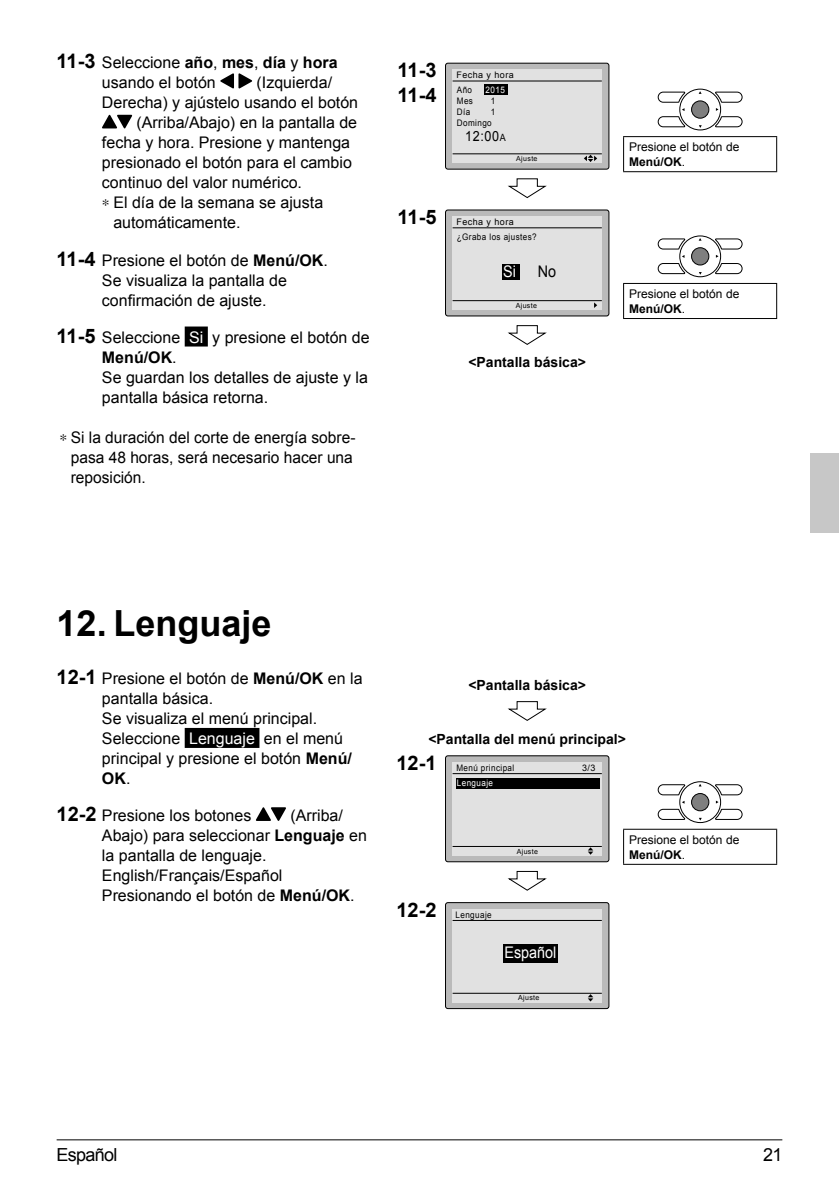
<style>
.page{position:relative;width:839px;height:1191px;background:#fff}
.page>*{position:absolute;margin:0;border:0;box-sizing:border-box;transform-origin:0 0}
.t1{font:700 36px "Arial";color:#000}
.t2{font:700 20px/25px "Arial";letter-spacing:-.055em;color:#000}
.t3{font:18px "Arial";letter-spacing:-.04em;color:#000}
.t4{font:16px/20px "Arial";color:#000}
.t5{font:16px "Arial";color:#fff;scale:.9 1}
.t6{font:16px "Arial";color:#000;scale:.9 1}
.t7{font:700 14px "Arial";color:#000}
.t8{font:14px "Arial";color:#000;scale:.9 1}
.t9{font:12px/15px "Arial";color:#000}
.t10{font:9px/11px "Arial";letter-spacing:.05em;color:#000;scale:.9 1}
.t11{font:9px/14.8px "Arial";letter-spacing:.05em;color:#000}
.t12{font:9px "Arial";letter-spacing:.05em;color:#fff;scale:.9 1}
.t13{font:7px "Arial";letter-spacing:.05em;color:#000}
.s1{font-weight:700;font-size:20px}
.s2{font-weight:700}
.s3{color:#fff}
.s4{font-size:10px}
</style>
<div class="page">
<hr style="left:57px;top:1139px;width:725px;height:1px;background:#000">
<div style="left:811px;top:454px;width:28px;height:79px;background:#c7c7c7"></div>
<div style="left:185px;top:326px;width:23px;height:20px;background:#000"></div>
<div style="left:185px;top:728px;width:74px;height:20px;background:#000"></div>
<svg style="left:220px;top:73px;width:32px;height:16px"></svg>
<svg style="left:102px;top:115px;width:30px;height:14px"></svg>
<svg style="left:256px;top:807px;width:30px;height:14px"></svg>
<div style="left:445px;top:63px;width:164px;height:106px;background:#bababa;border-radius:2px"></div>
<div style="left:445px;top:63px;width:164px;height:107px;border:1px solid #000;border-radius:2px"></div>
<div style="left:453px;top:69px;width:149px;height:94px;background:#e1e1e1"></div>
<hr style="left:453px;top:80px;width:149px;height:1px;background:#000">
<hr style="left:453px;top:153px;width:149px;height:1px;background:#000">
<svg style="left:584px;top:155px;width:13px;height:7px"></svg>
<div style="left:484px;top:84px;width:24px;height:11px;background:#000"></div>
<svg style="left:507px;top:178px;width:40px;height:20px"></svg>
<svg style="left:658px;top:89px;width:85px;height:41px"></svg>
<hr style="left:623px;top:136px;width:154px;height:1px;background:#000">
<hr style="left:623px;top:137px;width:1px;height:34px;background:#000">
<hr style="left:776px;top:137px;width:1px;height:34px;background:#000">
<hr style="left:623px;top:171px;width:154px;height:1px;background:#000">
<div style="left:445px;top:210px;width:164px;height:106px;background:#bababa;border-radius:2px"></div>
<div style="left:445px;top:209px;width:164px;height:107px;border:1px solid #000;border-radius:2px"></div>
<div style="left:453px;top:216px;width:149px;height:94px;background:#e1e1e1"></div>
<hr style="left:453px;top:227px;width:149px;height:1px;background:#000">
<hr style="left:453px;top:300px;width:149px;height:1px;background:#000">
<svg style="left:594px;top:302px;width:3px;height:6px"></svg>
<div style="left:502px;top:264px;width:18px;height:16px;background:#000"></div>
<svg style="left:507px;top:325px;width:40px;height:20px"></svg>
<div style="left:679px;top:235px;width:42px;height:42px;border:1px solid #000;border-radius:50%"></div>
<svg style="left:658px;top:236px;width:85px;height:41px"></svg>
<hr style="left:623px;top:283px;width:154px;height:1px;background:#000">
<hr style="left:623px;top:284px;width:1px;height:34px;background:#000">
<hr style="left:776px;top:284px;width:1px;height:34px;background:#000">
<hr style="left:623px;top:318px;width:154px;height:1px;background:#000">
<svg style="left:507px;top:701px;width:40px;height:20px"></svg>
<div style="left:445px;top:756px;width:164px;height:106px;background:#bababa;border-radius:2px"></div>
<div style="left:445px;top:755px;width:164px;height:107px;border:1px solid #000;border-radius:2px"></div>
<div style="left:453px;top:762px;width:149px;height:93px;background:#e1e1e1"></div>
<hr style="left:453px;top:773px;width:149px;height:1px;background:#000">
<hr style="left:453px;top:846px;width:149px;height:1px;background:#000">
<svg style="left:588px;top:847px;width:5px;height:8px"></svg>
<div style="left:456px;top:778px;width:144px;height:11px;background:#000"></div>
<svg style="left:507px;top:870px;width:40px;height:21px"></svg>
<div style="left:679px;top:781px;width:42px;height:42px;border:1px solid #000;border-radius:50%"></div>
<svg style="left:658px;top:782px;width:85px;height:40px"></svg>
<hr style="left:623px;top:829px;width:154px;height:1px;background:#000">
<hr style="left:623px;top:830px;width:1px;height:34px;background:#000">
<hr style="left:776px;top:830px;width:1px;height:34px;background:#000">
<hr style="left:623px;top:864px;width:154px;height:1px;background:#000">
<div style="left:445px;top:902px;width:164px;height:106px;background:#bababa;border-radius:2px"></div>
<div style="left:445px;top:902px;width:164px;height:107px;border:1px solid #000;border-radius:2px"></div>
<div style="left:453px;top:909px;width:149px;height:93px;background:#e1e1e1"></div>
<hr style="left:453px;top:920px;width:149px;height:1px;background:#000">
<hr style="left:453px;top:993px;width:149px;height:1px;background:#000">
<svg style="left:588px;top:994px;width:5px;height:7px"></svg>
<div style="left:503px;top:944px;width:55px;height:18px;background:#000"></div>
<p class="t4" style="left:102px;top:53px;width:237px;text-indent:-45px"><span class="s1">11-3</span> Seleccione <span class="s2">año</span>, <span class="s2">mes</span>, <span class="s2">día</span> y <span class="s2">hora </span>usando el botón</p>
<p class="t4" style="left:257px;top:73px;width:77px">(Izquierda/</p>
<p class="t4" style="left:102px;top:93px;width:258px">Derecha) y ajústelo usando el botón</p>
<p class="t4" style="left:137px;top:113px;width:222px">(Arriba/Abajo) en la pantalla de</p>
<p class="t4" style="left:102px;top:133px;width:250px">fecha y hora. Presione y mantenga</p>
<p class="t4" style="left:102px;top:153px;width:251px">presionado el botón para el cambio</p>
<p class="t4" style="left:102px;top:173px;width:202px">continuo del valor numérico.</p>
<p class="t4" style="left:102px;top:193px;width:223px">∗ El día de la semana se ajusta</p>
<p class="t4" style="left:113px;top:213px;width:129px">automáticamente.</p>
<p class="t4" style="left:102px;top:250px;width:227px;text-indent:-45px"><span class="s1">11-4</span> Presione el botón de <span class="s2">Menú/OK</span>.<br>Se visualiza la pantalla de confirmación de ajuste.</p>
<p class="t4" style="left:102px;top:327px;width:269px;text-indent:-45px"><span class="s1">11-5</span> Seleccione <span class="s3">Si</span> y presione el botón de<br><span class="s2">Menú/OK</span>.<br>Se guardan los detalles de ajuste y la pantalla básica retorna.</p>
<p class="t4" style="left:71px;top:427px;width:286px;text-indent:-11px">∗ Si la duración del corte de energía sobre&shy;pasa 48 horas, será necesario hacer una reposición.</p>
<p class="t2" style="left:398px;top:58px;width:40px">11-3<br>11-4</p>
<p class="t2" style="left:398px;top:205px;width:40px">11-5</p>
<p class="t11" style="left:456px;top:68px;width:59px">Fecha y hora<br>Año</p>
<p class="t12" style="left:486px;top:85px;width:23px">2015</p>
<p class="t10" style="left:457px;top:95px;width:19px">Mes</p>
<p class="t10" style="left:491px;top:95px;width:7px">1</p>
<p class="t10" style="left:457px;top:106px;width:16px">Día</p>
<p class="t10" style="left:457px;top:106px;width:44px;text-indent:34px">1<br>Domingo</p>
<p class="t8" style="left:465px;top:128px;width:47px">12:00<span class="s4">A</span></p>
<p class="t13" style="left:516px;top:155px;width:23px">Ajuste</p>
<p class="t11" style="left:456px;top:215px;width:59px">Fecha y hora</p>
<p class="t5" style="left:503px;top:263px;width:16px">Si</p>
<p class="t6" style="left:538px;top:263px;width:22px">No</p>
<p class="t10" style="left:457px;top:231px;width:90px">¿Graba los ajustes?</p>
<p class="t13" style="left:516px;top:301px;width:23px">Ajuste</p>
<p class="t7" style="left:468px;top:354px;width:119px">&lt;Pantalla básica&gt;</p>
<p class="t9" style="left:629px;top:139px;width:112px">Presione el botón de<br><span class="s2">Menú/OK</span>.</p>
<p class="t9" style="left:629px;top:286px;width:112px">Presione el botón de<br><span class="s2">Menú/OK</span>.</p>
<h1 class="t1" style="left:57px;top:603px;width:216px">12. Lenguaje</h1>
<p class="t4" style="left:102px;top:668px;width:262px;text-indent:-45px"><span class="s1">12-1</span> Presione el botón de <span class="s2">Menú/OK</span> en la pantalla básica.<br>Se visualiza el menú principal.<br>Seleccione <span class="s3">Lenguaje</span> en el menú principal y presione el botón <span class="s2">Menú/<br>OK</span>.</p>
<p class="t4" style="left:57px;top:805px;width:196px"><span class="s1">12-2</span> Presione los botones</p>
<p class="t4" style="left:102px;top:805px;width:267px;text-indent:188px">(Arriba/<br>Abajo) para seleccionar <span class="s2">Lenguaje</span> en la pantalla de lenguaje.<br>English/Français/Español<br>Presionando el botón de <span class="s2">Menú/OK</span>.</p>
<p class="t7" style="left:468px;top:677px;width:119px">&lt;Pantalla básica&gt;</p>
<p class="t7" style="left:428px;top:731px;width:199px">&lt;Pantalla del menú principal&gt;</p>
<p class="t2" style="left:396px;top:750px;width:42px">12-1</p>
<p class="t11" style="left:582px;top:760px;width:15px">3/3</p>
<p class="t10" style="left:456px;top:762px;width:66px">Menú principal</p>
<p class="t12" style="left:457px;top:777px;width:42px">Lenguaje</p>
<p class="t2" style="left:396px;top:897px;width:42px">12-2</p>
<p class="t13" style="left:517px;top:847px;width:23px">Ajuste</p>
<p class="t10" style="left:456px;top:909px;width:42px">Lenguaje</p>
<p class="t5" style="left:504px;top:944px;width:59px">Español</p>
<p class="t13" style="left:518px;top:994px;width:23px">Ajuste</p>
<p class="t9" style="left:629px;top:832px;width:112px">Presione el botón de<br><span class="s2">Menú/OK</span>.</p>
<p class="t3" style="left:57px;top:1144px;width:62px">Español</p>
<p class="t3" style="left:763px;top:1144px;width:21px">21</p>
</div>
